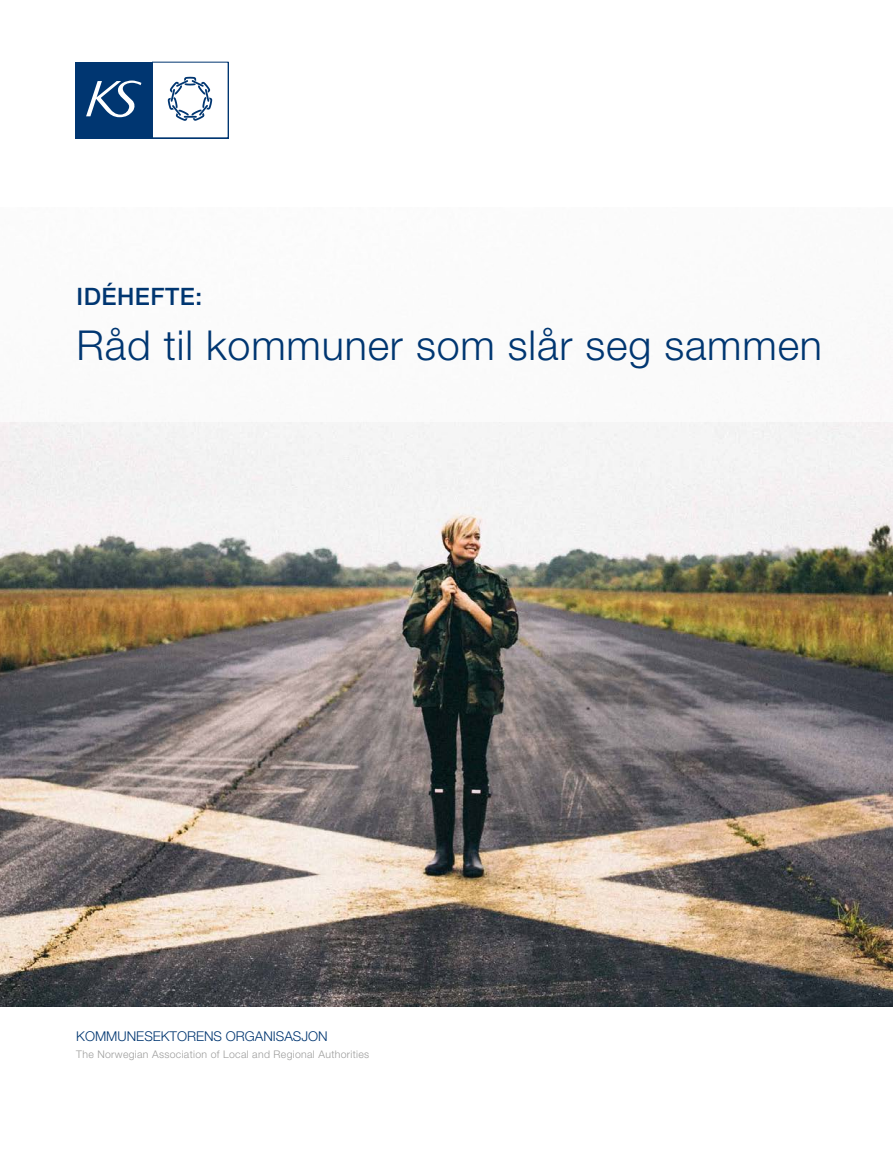
<style>
.page{position:relative;width:893px;height:1149px;background:#fff}
.page>*{position:absolute;margin:0;border:0;box-sizing:border-box;transform-origin:0 0}
.t1{font:300 41.25px "Helvetica Neue";letter-spacing:.02em;color:#003671}
.t2{font:500 24px "Helvetica Neue";letter-spacing:.02em;color:#003671}
.t3{font:300 13.5px "Helvetica Neue";color:#003671}
.t4{font:300 10.5px "Helvetica Neue";letter-spacing:.03em;color:#9d9d9c}
</style>
<div class="page">
<img style="left:0;top:422px;width:893px;height:584px">
<div style="left:76px;top:62px;width:76px;height:76px;background:#003671"></div>
<svg style="left:86px;top:80px;width:55px;height:37px"></svg>
<svg style="left:168px;top:77px;width:44px;height:44px"></svg>
<h2 class="t2" style="left:77px;top:282px;width:127px">IDÉHEFTE:</h2>
<h1 class="t1" style="left:77px;top:320px;width:747px">Råd til kommuner som slår seg sammen</h1>
<p class="t3" style="left:76px;top:1027px;width:253px">KOMMUNESEKTORENS ORGANISASJON</p>
<p class="t4" style="left:76px;top:1047px;width:294px">The Norwegian Association of Local and Regional Authorities</p>
</div>
